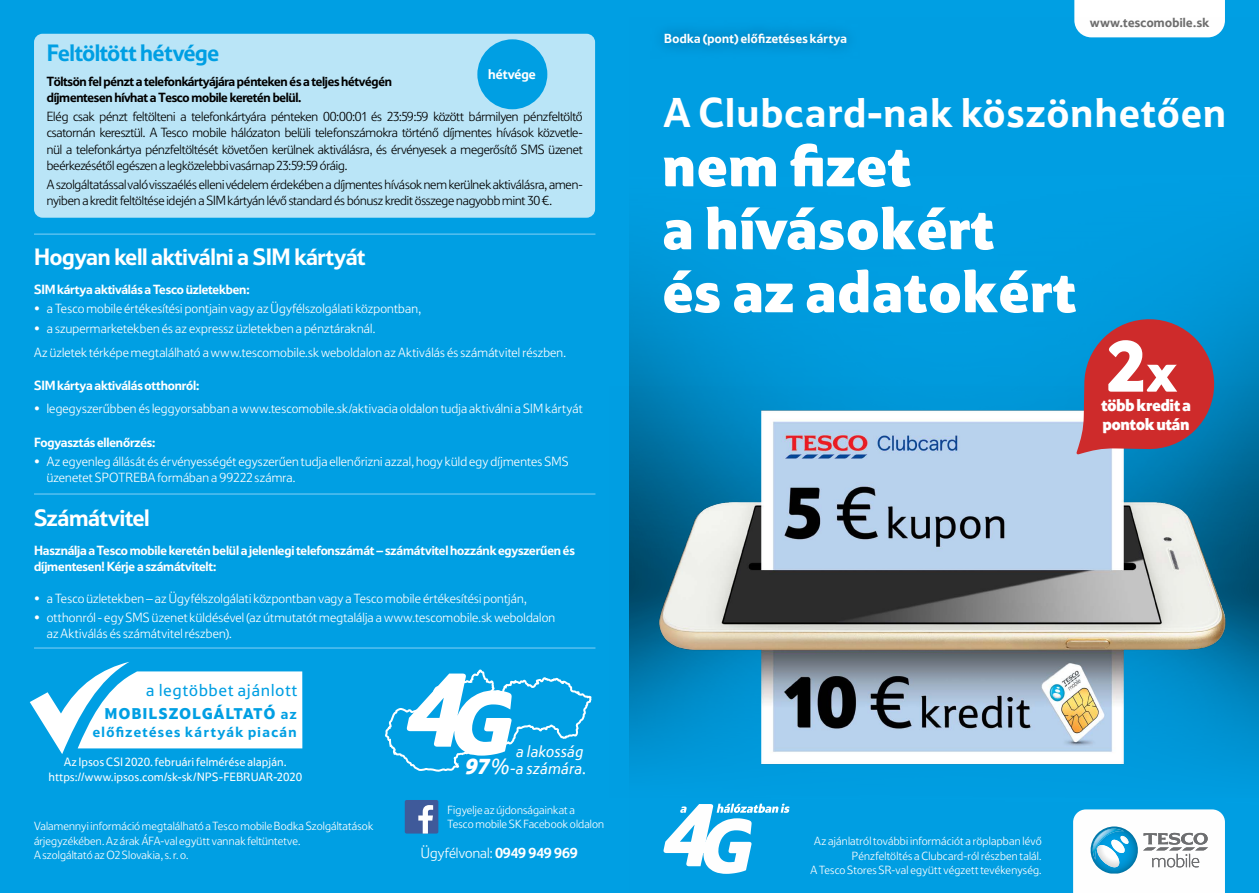
<style>
.page{position:relative;width:1259px;height:893px;background:#009fe3}
.page>*{position:absolute;margin:0;border:0;box-sizing:border-box;transform-origin:0 0}
.t1{font:75px "Tesco Black OT2";color:#fff}
.t2{font:900 61.5px/63px "Tesco OT";color:#fff}
.t3{font:700 42.3px "Tesco OT";color:#fff}
.t4{font:700 24px "Tesco Display";letter-spacing:.015em;color:#fff}
.t5{font:700 24px "Tesco Display";letter-spacing:.01em;color:#009fe3}
.t6{font:17.55px "Tesco OT";letter-spacing:.025em;color:#009fe3}
.t7{font:17.25px/19.2px "Tesco Black OT2";letter-spacing:-.035em;color:#fff}
.t8{font:italic 16.95px/16.5px "Tesco OT";letter-spacing:-.005em;color:#fff;text-align:right}
.t9{font:15.9px "Tesco Black OT2";letter-spacing:.055em;color:#009fe3}
.t10{font:15px "Tesco Display";letter-spacing:.005em;color:#fff}
.t11{font:700 14.85px "Tesco OT";letter-spacing:.05em;color:#009fe3}
.t12{font:700 14.25px "Tesco Display";letter-spacing:.015em;color:#fff}
.t13{font:13.5px/16.2px "Tesco Display";letter-spacing:.01em;color:#fff}
.t14{font:13.5px/16.2px "Tesco Display";letter-spacing:-.01em;color:#000;text-align:justify}
.t15{font:700 13.5px/16.2px "Tesco Display";letter-spacing:.015em;color:#fff}
.t16{font:700 13.5px/16.2px "Tesco Display";color:#000}
.t17{font:700 13.5px "Tesco OT";letter-spacing:-.025em;color:#6f6f6f}
.t18{font:700 13.35px "Tesco OT";letter-spacing:-.02em;color:#fff}
.t19{font:12.15px/14.5px "Tesco OT";letter-spacing:-.01em;color:#fff;text-align:center}
.t20{font:12px/14.4px "Tesco Display";letter-spacing:.01em;color:#fff}
.s1{font-family:"Tesco OT";font-weight:700;font-size:14.85px}
.s2{font-family:"Tesco Black OT2";font-size:22.5px}
.s3{font-size:22.5px}
.s4{font-weight:700}
.s5{font-size:57.75px}
</style>
<div class="page">
<div style="left:34px;top:34px;width:561px;height:184px;background:#bae5f7;border-radius:9px"></div>
<div style="left:405px;top:800px;width:33px;height:33px;background:#3f5a9a;border-radius:2px"></div>
<svg style="left:418px;top:805px;width:15px;height:28px"></svg>
<hr style="left:34px;top:494px;width:561px;height:1px;background:#83d0f5">
<hr style="left:34px;top:234px;width:561px;height:1px;background:#83d0f5">
<hr style="left:34px;top:648px;width:561px;height:1px;background:#83d0f5">
<div style="left:477px;top:39px;width:70px;height:70px;background:#009fe3;border-radius:50%"></div>
<svg style="left:385px;top:669px;width:207px;height:103px"></svg>
<svg style="left:30px;top:662px;width:272px;height:92px"></svg>
<div style="left:1074px;top:0;width:151px;height:18px;background:#fff"></div>
<img style="left:629px;top:18px;width:630px;height:875px">
<img style="left:629px;top:386px;width:630px;height:411px">
<svg style="left:1076px;top:313px;width:144px;height:141px;background:#954a5b"></svg>
<h3 class="t5" style="left:47px;top:37px;width:174px">Feltöltött hétvége</h3>
<p class="t16" style="left:47px;top:73px;width:346px">Töltsön fel pénzt a telefonkártyájára pénteken és a teljes hétvégén díjmentesen hívhat a Tesco mobile keretén belül.</p>
<p class="t14" style="left:47px;top:108px;width:537px">Elég csak pénzt feltölteni a telefonkártyára pénteken 00:00:01 és 23:59:59 között bármilyen pénzfeltöltő csatornán keresztül. A Tesco mobile hálózaton belüli telefonszámokra történő díjmentes hívások közvetle&shy;nül a telefonkártya pénzfeltöltését követően kerülnek aktiválásra, és érvényesek a megerősítő SMS üzenet beérkezésétől egészen a legközelebbi vasárnap 23:59:59 óráig.</p>
<p class="t14" style="left:47px;top:176px;width:537px">A szolgáltatással való visszaélés elleni védelem érdekében a díjmentes hívások nem kerülnek aktiválásra, amen&shy;nyiben a kredit feltöltése idején a SIM kártyán lévő standard és bónusz kredit összege nagyobb mint 30 €.</p>
<p class="t12" style="left:488px;top:65px;width:49px">hétvége</p>
<h3 class="t4" style="left:34px;top:241px;width:332px">Hogyan kell aktiválni a SIM kártyát</h3>
<p class="t15" style="left:34px;top:281px;width:217px">SIM kártya aktiválás a Tesco üzletekben:</p>
<p class="t13" style="left:34px;top:300px;width:388px">• a Tesco mobile értékesítési pontjain vagy az Ügyfélszolgálati központban,</p>
<p class="t13" style="left:34px;top:315px;width:534px;line-height:24.8px">• a szupermarketekben és az expressz üzletekben a pénztáraknál.<br>Az üzletek térképe megtalálható a www.tescomobile.sk weboldalon az Aktiválás és számátvitel részben.</p>
<p class="t15" style="left:34px;top:377px;width:166px">SIM kártya aktiválás otthonról:</p>
<p class="t13" style="left:34px;top:400px;width:550px">• legegyszerűbben és leggyorsabban a www.tescomobile.sk/aktivacia oldalon tudja aktiválni a SIM kártyát</p>
<p class="t15" style="left:34px;top:433px;width:123px">Fogyasztás ellenőrzés:</p>
<p class="t13" style="left:47px;top:453px;width:523px;text-indent:-13px">• Az egyenleg állását és érvényességét egyszerűen tudja ellenőrizni azzal, hogy küld egy díjmentes SMS üzenetet SPOTREBA formában a 99222 számra.</p>
<h3 class="t4" style="left:34px;top:501px;width:117px">Számátvitel</h3>
<p class="t15" style="left:34px;top:541px;width:542px">Használja a Tesco mobile keretén belül a jelenlegi telefonszámát – számátvitel hozzánk egyszerűen és díjmentesen! Kérje a számátvitelt:</p>
<p class="t13" style="left:34px;top:590px;width:494px">• a Tesco üzletekben – az Ügyfélszolgálati központban vagy a Tesco mobile értékesítési pontján,</p>
<p class="t13" style="left:47px;top:609px;width:510px;text-indent:-13px">• otthonról - egy SMS üzenet küldésével (az útmutatót megtalálja a www.tescomobile.sk weboldalon az Aktiválás és számátvitel részben).</p>
<p class="t6" style="left:146px;top:679px;width:153px">a legtöbbet ajánlott</p>
<p class="t9" style="left:104px;top:703px;width:194px">MOBILSZOLGÁLTATÓ <span class="s1">az</span></p>
<p class="t11" style="left:93px;top:722px;width:206px">előfizetéses kártyák piacán</p>
<p class="t19" style="left:48px;top:754px;width:255px">Az Ipsos CSI 2020. februári felmérése alapján. https://www.ipsos.com/sk-sk/NPS-FEBRUAR-2020</p>
<p class="t8" style="left:464px;top:743px;width:123px">a lakosság<br><span class="s2">97</span> <span class="s3">%</span>-a számára.</p>
<p class="t20" style="left:447px;top:802px;width:129px">Figyelje az újdonságainkat a</p>
<p class="t20" style="left:34px;top:819px;width:341px">Valamennyi információ megtalálható a Tesco mobile Bodka Szolgáltatások</p>
<p class="t20" style="left:447px;top:816px;width:158px">Tesco mobile SK Facebook oldalon</p>
<p class="t20" style="left:34px;top:833px;width:268px">árjegyzékében. Az árak ÁFA-val együtt vannak feltüntetve.<br>A szolgáltató az O2 Slovakia, s. r. o.</p>
<p class="t10" style="left:421px;top:844px;width:158px">Ügyfélvonal: <span class="s4">0949 949 969</span></p>
<p class="t18" style="left:664px;top:30px;width:185px">Bodka (pont) előfizetéses kártya</p>
<p class="t17" style="left:1089px;top:14px;width:121px">www.tescomobile.sk</p>
<h3 class="t3" style="left:664px;top:85px;width:564px">A Clubcard-nak köszönhetően</h3>
<h2 class="t2" style="left:662px;top:131px;width:416px">nem fizet<br>a hívásokért<br>és az adatokért</h2>
<h1 class="t1" style="left:1107px;top:316px;width:71px">2<span class="s5">x</span></h1>
<p class="t7" style="left:1101px;top:395px;width:91px">több kredit a pontok után</p>
<p class="t20" style="left:810px;top:834px;width:233px;text-align:right">Az ajánlatról további információt a röplapban lévő<br>Pénzfeltöltés a Clubcard-ról részben talál.<br>A Tesco Stores SR-val együtt végzett tevékenység.</p>
</div>
